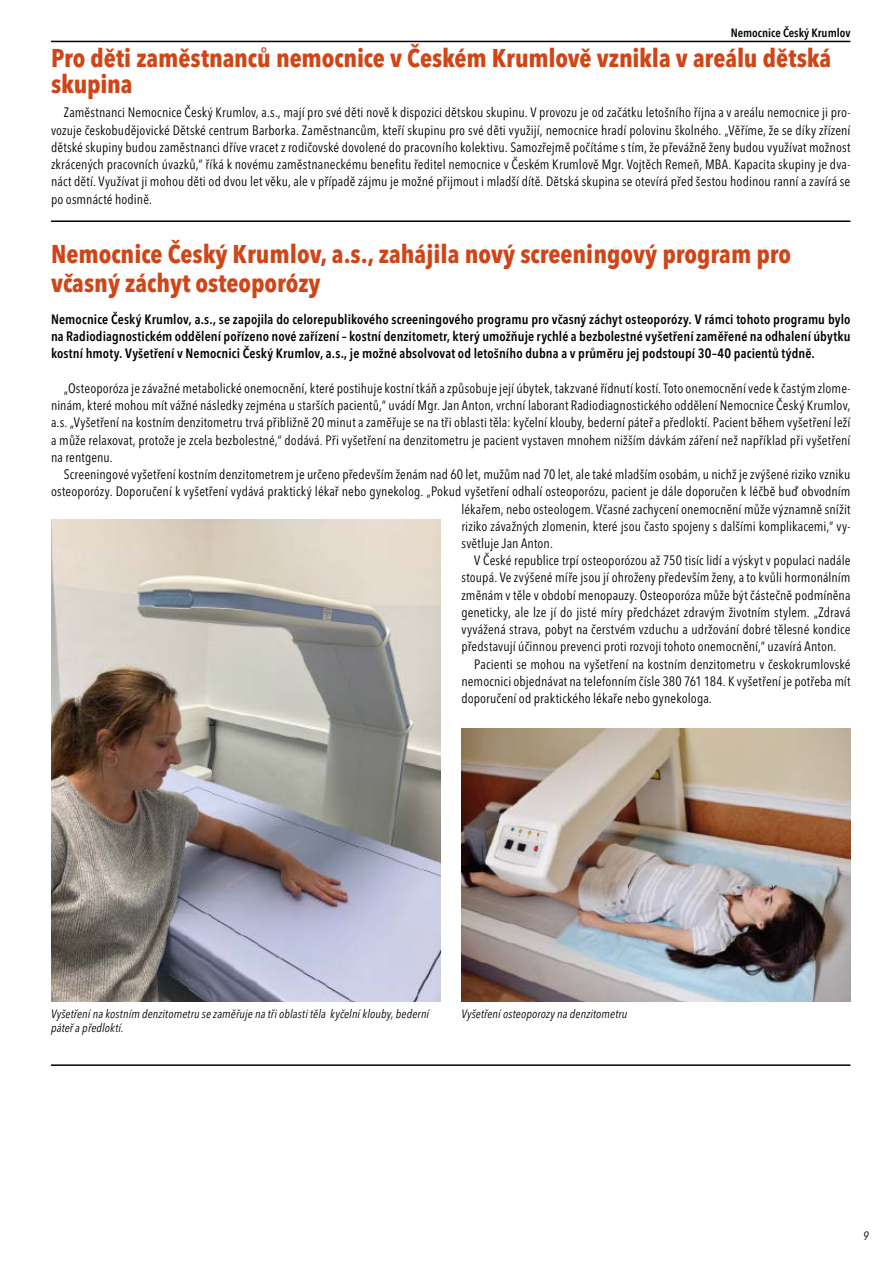
<style>
.page{position:relative;width:893px;height:1263px;background:#fff}
.page>*{position:absolute;margin:0;border:0;box-sizing:border-box;transform-origin:0 0}
.t1{font:700 condensed 25.5px/25.5px "Avenir Next LT Pro";color:#cf4517}
.t2{font:condensed 13.5px/17.2px "Avenir Next LT Pro";letter-spacing:.005em;color:#000;text-align:justify}
.t3{font:600 condensed 13.5px/17.2px "Avenir Next LT Pro";letter-spacing:.01em;color:#000;text-align:justify}
.t4{font:italic condensed 12px/14.4px "Avenir Next LT Pro";letter-spacing:.01em;color:#000}
.t5{font:600 condensed 12px "Avenir Next LT Pro";color:#000}
</style>
<div class="page">
<hr style="left:51px;top:41px;width:799px;height:1px;background:#000">
<hr style="left:51px;top:220px;width:799px;height:2px;background:#000">
<hr style="left:51px;top:1064px;width:799px;height:2px;background:#000">
<img style="left:51px;top:519px;width:389px;height:483px">
<img style="left:461px;top:729px;width:389px;height:273px">
<p class="t5" style="left:731px;top:25px;width:121px">Nemocnice Český Krumlov</p>
<h1 class="t1" style="left:51px;top:46px;width:782px">Pro děti zaměstnanců nemocnice v Českém Krumlově vznikla v areálu dětská skupina</h1>
<p class="t2" style="left:51px;top:104px;width:801px;text-indent:13px">Zaměstnanci Nemocnice Český Krumlov, a.s., mají pro své děti nově k dispozici dětskou skupinu. V provozu je od začátku letošního října a v areálu nemocnice ji pro&shy;vozuje českobudějovické Dětské centrum Barborka. Zaměstnancům, kteří skupinu pro své děti využijí, nemocnice hradí polovinu školného. „Věříme, že se díky zřízení dětské skupiny budou zaměstnanci dříve vracet z rodičovské dovolené do pracovního kolektivu. Samozřejmě počítáme s tím, že převážně ženy budou využívat možnost zkrácených pracovních úvazků,“ říká k novému zaměstnaneckému benefitu ředitel nemocnice v Českém Krumlově Mgr. Vojtěch Remeň, MBA. Kapacita skupiny je dva&shy;náct dětí. Využívat ji mohou děti od dvou let věku, ale v případě zájmu je možné přijmout i mladší dítě. Dětská skupina se otevírá před šestou hodinou ranní a zavírá se po osmnácté hodině.</p>
<h1 class="t1" style="left:51px;top:240px;width:742px;line-height:28.5px">Nemocnice Český Krumlov, a.s., zahájila nový screeningový program pro včasný záchyt osteoporózy</h1>
<p class="t3" style="left:51px;top:311px;width:801px">Nemocnice Český Krumlov, a.s., se zapojila do celorepublikového screeningového programu pro včasný záchyt osteoporózy. V rámci tohoto programu bylo na Radiodiagnostickém oddělení pořízeno nové zařízení – kostní denzitometr, který umožňuje rychlé a bezbolestné vyšetření zaměřené na odhalení úbytku kostní hmoty. Vyšetření v Nemocnici Český Krumlov, a.s., je možné absolvovat od letošního dubna a v průměru jej podstoupí 30–40 pacientů týdně.</p>
<p class="t2" style="left:51px;top:379px;width:801px;text-indent:13px">„Osteoporóza je závažné metabolické onemocnění, které postihuje kostní tkáň a způsobuje její úbytek, takzvané řídnutí kostí. Toto onemocnění vede k častým zlome&shy;ninám, které mohou mít vážné následky zejména u starších pacientů,“ uvádí Mgr. Jan Anton, vrchní laborant Radiodiagnostického oddělení Nemocnice Český Krumlov, a.s. „Vyšetření na kostním denzitometru trvá přibližně 20 minut a zaměřuje se na tři oblasti těla: kyčelní klouby, bederní páteř a předloktí. Pacient během vyšetření leží a může relaxovat, protože je zcela bezbolestné,“ dodává. Při vyšetření na denzitometru je pacient vystaven mnohem nižším dávkám záření než například při vyšetření na rentgenu.</p>
<p class="t2" style="left:64px;top:466px;width:788px">Screeningové vyšetření kostním denzitometrem je určeno především ženám nad 60 let, mužům nad 70 let, ale také mladším osobám, u nichž je zvýšené riziko vzniku</p>
<p class="t2" style="left:51px;top:483px;width:801px">osteoporózy. Doporučení k vyšetření vydává praktický lékař nebo gynekolog. „Pokud vyšetření odhalí osteoporózu, pacient je dále doporučen k léčbě buď obvodním</p>
<p class="t2" style="left:461px;top:500px;width:391px">lékařem, nebo osteologem. Včasné zachycení onemocnění může významně snížit</p>
<p class="t2" style="left:461px;top:517px;width:391px">riziko závažných zlomenin, které jsou často spojeny s dalšími komplikacemi,“ vy-</p>
<p class="t2" style="left:461px;top:535px;width:93px">světluje Jan Anton.</p>
<p class="t2" style="left:474px;top:552px;width:378px">V České republice trpí osteoporózou až 750 tisíc lidí a výskyt v populaci nadále</p>
<p class="t2" style="left:461px;top:569px;width:391px">stoupá. Ve zvýšené míře jsou jí ohroženy především ženy, a to kvůli hormonálním</p>
<p class="t2" style="left:461px;top:586px;width:391px">změnám v těle v období menopauzy. Osteoporóza může být částečně podmíněna</p>
<p class="t2" style="left:461px;top:603px;width:391px">geneticky, ale lze jí do jisté míry předcházet zdravým životním stylem. „Zdravá</p>
<p class="t2" style="left:461px;top:621px;width:391px">vyvážená strava, pobyt na čerstvém vzduchu a udržování dobré tělesné kondice</p>
<p class="t2" style="left:461px;top:638px;width:376px">představují účinnou prevenci proti rozvoji tohoto onemocnění,“ uzavírá Anton.</p>
<p class="t2" style="left:474px;top:655px;width:378px">Pacienti se mohou na vyšetření na kostním denzitometru v českokrumlovské</p>
<p class="t2" style="left:461px;top:672px;width:391px">nemocnici objednávat na telefonním čísle 380 761 184. K vyšetření je potřeba mít</p>
<p class="t2" style="left:461px;top:690px;width:252px">doporučení od praktického lékaře nebo gynekologa.</p>
<p class="t4" style="left:51px;top:1006px;width:380px">Vyšetření na kostním denzitometru se zaměřuje na tři oblasti těla kyčelní klouby, bederní páteř a předloktí.</p>
<p class="t4" style="left:461px;top:1006px;width:168px">Vyšetření osteoporozy na denzitometru</p>
<p class="t4" style="left:863px;top:1229px;width:7px">9</p>
</div>
